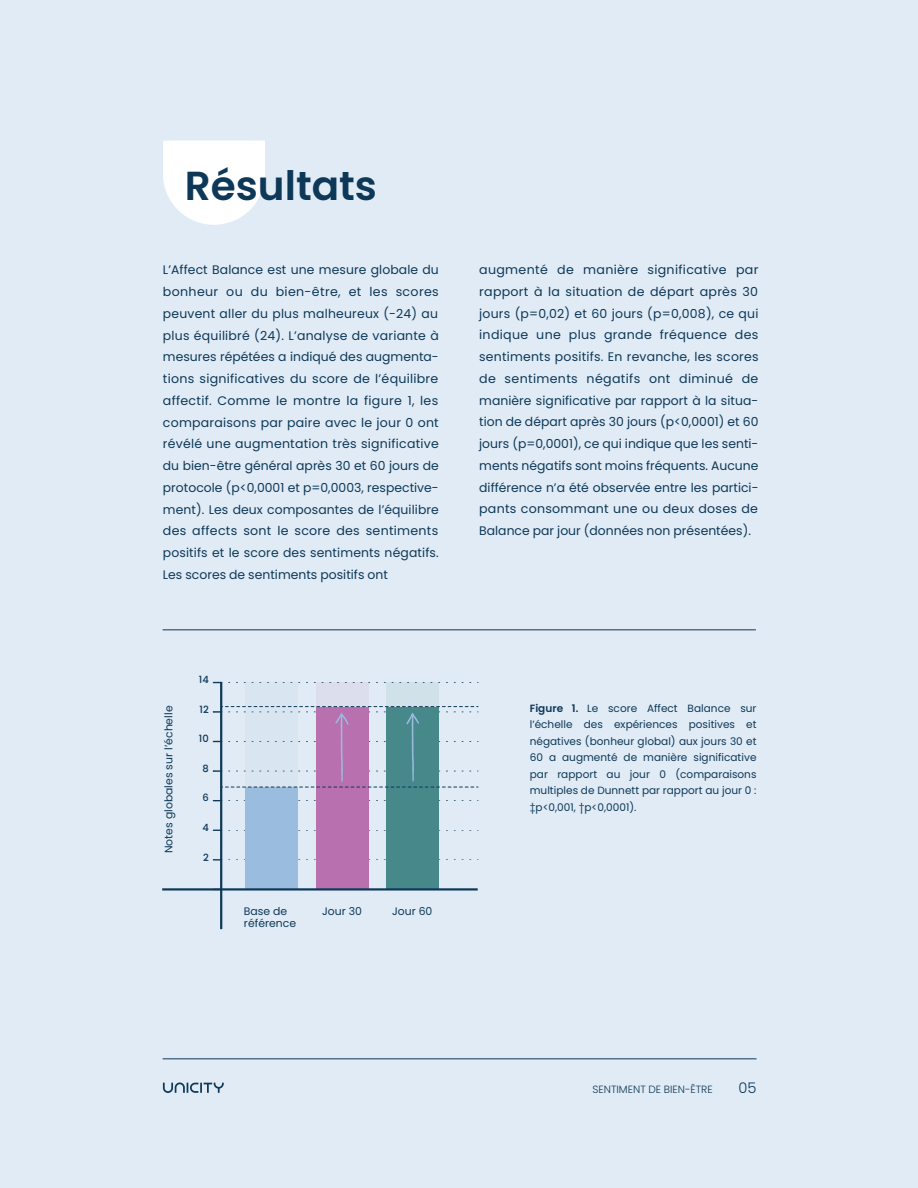
<style>
.page{position:relative;width:918px;height:1188px;background:#e0ebf5}
.page>*{position:absolute;margin:0;border:0;box-sizing:border-box;transform-origin:0 0}
.t1{font:600 40.5px "Poppins";color:#0d3858}
.t2{font:300 14.7px "Poppins";color:#0d3858}
.t3{font:12.3px/21.8px "Poppins";color:#0d3858;text-align:justify}
.t4{font:10.8px/12.6px "Poppins";color:#0d3858}
.t5{font:10.5px/16.5px "Poppins";color:#0d3858;text-align:justify}
.t6{font:300 10.5px "Poppins";color:#0d3858}
.t7{font:500 9.9px "Poppins";color:#0d3858}
.s1{font-weight:600}
</style>
<div class="page">
<hr style="left:163px;top:630px;width:593px;height:1px;background:#0d3858">
<hr style="left:220px;top:682px;width:2px;height:247px;background:#0d3858">
<svg style="left:206px;top:859px;width:265px;height:2px"></svg>
<svg style="left:206px;top:830px;width:265px;height:1px"></svg>
<svg style="left:206px;top:800px;width:265px;height:2px"></svg>
<svg style="left:206px;top:682px;width:265px;height:1px"></svg>
<div style="left:246px;top:683px;width:52px;height:207px;background:#d9e6f2"></div>
<div style="left:246px;top:787px;width:52px;height:103px;background:#99bcdf"></div>
<div style="left:316px;top:683px;width:53px;height:207px;background:#dcdeee"></div>
<div style="left:316px;top:707px;width:53px;height:183px;background:#b970ae"></div>
<div style="left:386px;top:683px;width:53px;height:207px;background:#d1e1ea"></div>
<div style="left:386px;top:707px;width:53px;height:183px;background:#47898a"></div>
<svg style="left:206px;top:706px;width:273px;height:82px"></svg>
<hr style="left:162px;top:888px;width:316px;height:3px;background:#0d3858">
<svg style="left:163px;top:141px;width:102px;height:84px;background:#fafcfd"></svg>
<hr style="left:163px;top:1058px;width:594px;height:1px;background:#0d3858">
<svg style="left:163px;top:1082px;width:61px;height:11px"></svg>
<h1 class="t1" style="left:185px;top:163px;width:194px">Résultats</h1>
<p class="t3" style="left:163px;top:259px;width:277px">L’Affect Balance est une mesure globale du bonheur ou du bien-être, et les scores peuvent aller du plus malheureux (-24) au plus équilibré (24). L’analyse de variante à mesures répétées a indiqué des augmenta&shy;tions significatives du score de l’équilibre affectif. Comme le montre la figure 1, les comparaisons par paire avec le jour 0 ont révélé une augmentation très significative du bien-être général après 30 et 60 jours de protocole (p&lt;0,0001 et p=0,0003, respective&shy;ment). Les deux composantes de l’équilibre des affects sont le score des sentiments positifs et le score des sentiments négatifs.<br>Les scores de sentiments positifs ont</p>
<p class="t7" style="left:199px;top:674px;width:11px">14</p>
<p class="t4" style="left:162px;top:853px;width:149px;rotate:-90deg">Notes globales sur l’échelle</p>
<p class="t7" style="left:200px;top:703px;width:11px">12</p>
<p class="t7" style="left:199px;top:733px;width:11px">10</p>
<p class="t7" style="left:202px;top:763px;width:8px">8</p>
<p class="t7" style="left:202px;top:792px;width:8px">6</p>
<p class="t7" style="left:202px;top:822px;width:8px">4</p>
<p class="t7" style="left:203px;top:851px;width:7px">2</p>
<p class="t4" style="left:244px;top:905px;width:54px">Base de référence</p>
<p class="t4" style="left:322px;top:905px;width:41px">Jour 30</p>
<p class="t4" style="left:392px;top:905px;width:42px">Jour 60</p>
<p class="t3" style="left:479px;top:259px;width:281px">augmenté de manière significative par rapport à la situation de départ après 30 jours (p=0,02) et 60 jours (p=0,008), ce qui indique une plus grande fréquence des sentiments positifs. En revanche, les scores de sentiments négatifs ont diminué de manière significative par rapport à la situa&shy;tion de départ après 30 jours (p&lt;0,0001) et 60 jours (p=0,0001), ce qui indique que les senti&shy;ments négatifs sont moins fréquents. Aucune différence n’a été observée entre les partici&shy;pants consommant une ou deux doses de Balance par jour (données non présentées).</p>
<p class="t5" style="left:530px;top:700px;width:228px"><span class="s1">Figure 1.</span> Le score Affect Balance sur l’échelle des expériences positives et négatives (bonheur global) aux jours 30 et 60 a augmenté de manière significative par rapport au jour 0 (comparaisons multiples de Dunnett par rapport au jour 0 : ‡p&lt;0,001, †p&lt;0,0001).</p>
<p class="t6" style="left:592px;top:1083px;width:122px">SENTIMENT DE BIEN-ÊTRE</p>
<p class="t2" style="left:738px;top:1079px;width:20px">05</p>
</div>
